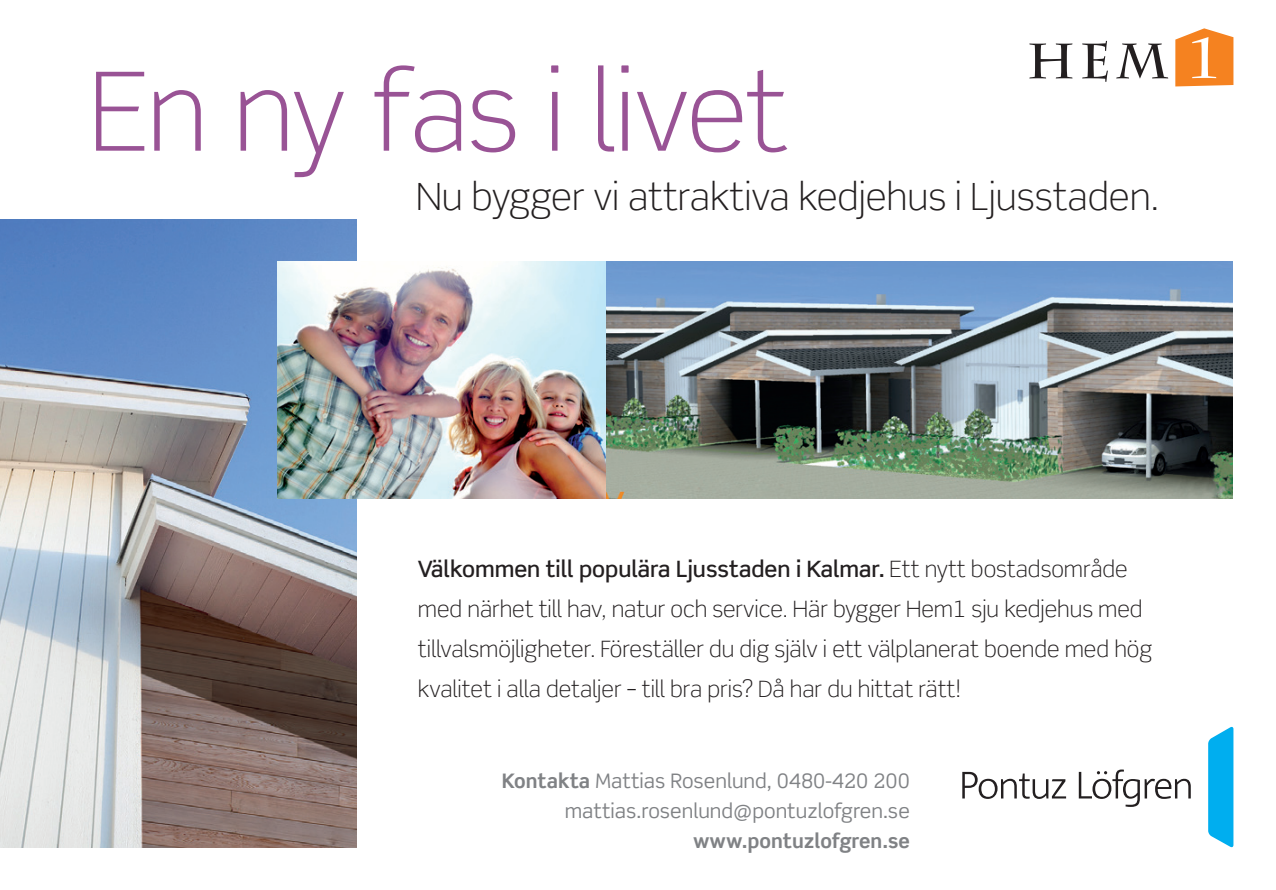
<style>
.page{position:relative;width:1276px;height:890px;background:#fff}
.page>*{position:absolute;margin:0;border:0;box-sizing:border-box;transform-origin:0 0}
.t1{font:300 109.25px "Scene Std";letter-spacing:-.02em;color:#995395}
.t2{font:300 37.5px "Scene Std";color:#231f20}
.t3{font:300 22.5px/40px "Scene Std";color:#231f20}
.t4{font:20px "Scene Std";color:#808285}
.t5{font:700 20px "Scene Std";color:#808285}
.s1{font-weight:500}
.s2{font-weight:700}
</style>
<div class="page">
<img style="left:0;top:220px;width:356px;height:627px">
<svg style="left:1175px;top:28px;width:58px;height:58px"></svg>
<svg style="left:1029px;top:43px;width:43px;height:35px"></svg>
<svg style="left:1082px;top:41px;width:26px;height:41px"></svg>
<svg style="left:1116px;top:43px;width:52px;height:36px"></svg>
<img style="left:278px;top:261px;width:329px;height:237px">
<img style="left:607px;top:261px;width:625px;height:237px">
<svg style="left:962px;top:771px;width:104px;height:27px"></svg>
<svg style="left:1078px;top:769px;width:112px;height:37px"></svg>
<svg style="left:1208px;top:726px;width:25px;height:121px;background:#1cb7f0"></svg>
<p class="t1" style="left:89px;top:45px;width:700px">En ny fas i livet</p>
<p class="t2" style="left:416px;top:174px;width:744px">Nu bygger vi attraktiva kedjehus i Ljusstaden.</p>
<p class="t3" style="left:418px;top:549px;width:736px"><span class="s1">Välkommen till populära Ljusstaden i Kalmar.</span> Ett nytt bostadsområde med närhet till hav, natur och service. Här bygger Hem1 sju kedjehus med tillvalsmöjligheter. Föreställer du dig själv i ett välplanerat boende med hög kvalitet i alla detaljer – till bra pris? Då har du hittat rätt!</p>
<p class="t4" style="left:502px;top:767px;width:409px"><span class="s2">Kontakta</span> Mattias Rosenlund, 0480-420 200</p>
<p class="t4" style="left:565px;top:797px;width:346px">mattias.rosenlund@pontuzlofgren.se</p>
<p class="t5" style="left:693px;top:827px;width:218px">www.pontuzlofgren.se</p>
</div>
